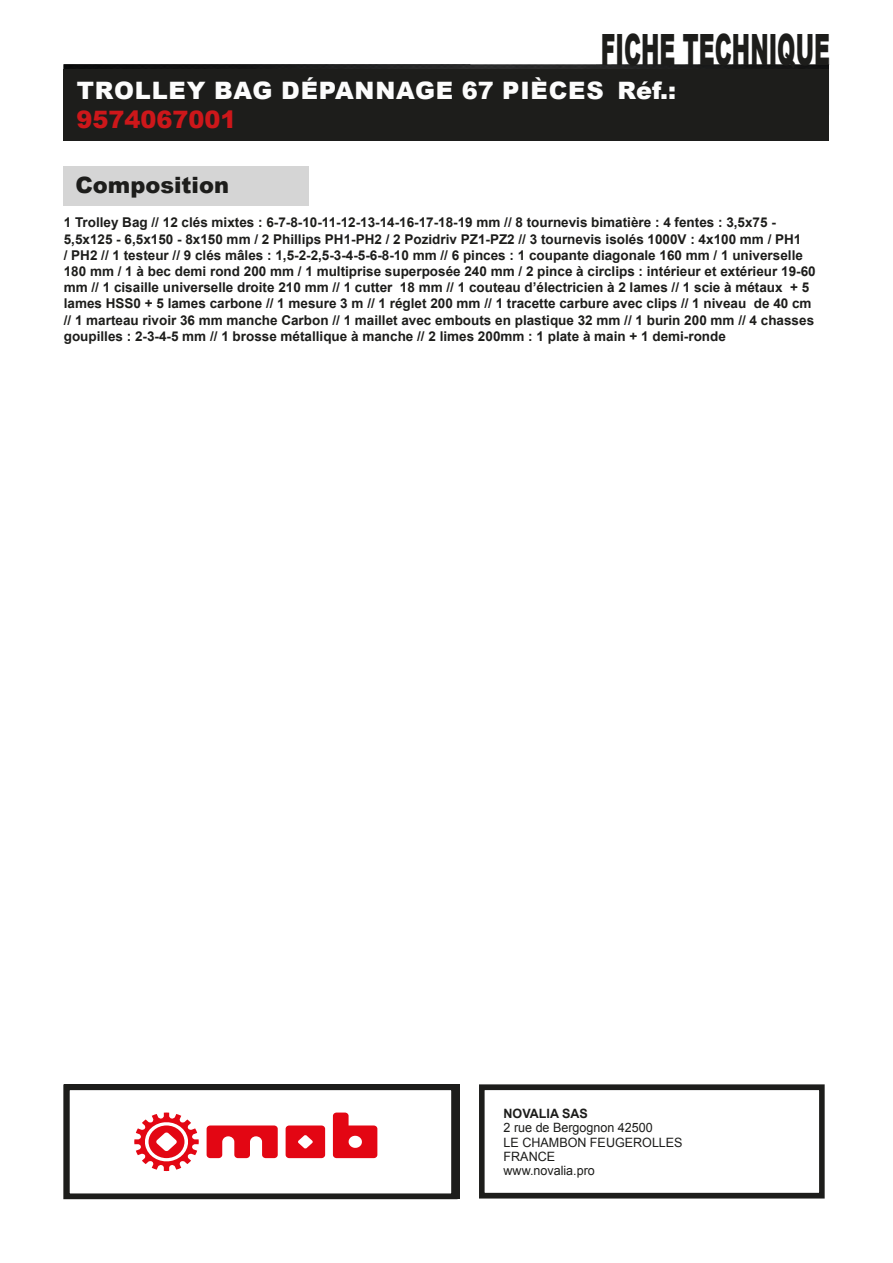
<style>
.page{position:relative;width:893px;height:1263px;background:#fff}
.page>*{position:absolute;margin:0;border:0;box-sizing:border-box;transform-origin:0 0}
.t1{font:900 43.2px "Arial";color:#1d1d1b;scale:.51 1}
.t2{font:900 24px "Arial";letter-spacing:.035em;color:#fcfcfc}
.t3{font:900 24px "Arial";color:#cd171a}
.t4{font:900 22.5px "Arial";color:#1d1d1b}
.t5{font:700 13.5px/16.2px "Arial";color:#1d1d1b}
.t6{font:12.9px/14.2px "Arial";color:#1d1d1b}
.t7{font:700 12.9px "Arial";color:#1d1d1b}
</style>
<div class="page">
<img style="left:64px;top:64px;width:765px;height:5px">
<div style="left:64px;top:69px;width:765px;height:72px;background:#1d1d1b"></div>
<div style="left:479px;top:1084px;width:346px;height:114px;border:6px solid #1d1d1b"></div>
<div style="left:64px;top:166px;width:245px;height:40px;background:#d5d5d5"></div>
<div style="left:64px;top:1084px;width:393px;height:115px;border:6px solid #1d1d1b"></div>
<svg style="left:207px;top:1125px;width:71px;height:33px"></svg>
<svg style="left:286px;top:1125px;width:39px;height:33px"></svg>
<svg style="left:134px;top:1112px;width:65px;height:59px"></svg>
<svg style="left:333px;top:1112px;width:44px;height:46px"></svg>
<h1 class="t1" style="left:601px;top:18px;width:451px">FICHE TECHNIQUE</h1>
<h2 class="t2" style="left:77px;top:73px;width:601px">TROLLEY BAG DÉPANNAGE 67 PIÈCES Réf.:</h2>
<h2 class="t3" style="left:76px;top:102px;width:162px">9574067001</h2>
<h3 class="t4" style="left:75px;top:168px;width:155px">Composition</h3>
<p class="t5" style="left:64px;top:215px;width:753px">1 Trolley Bag // 12 clés mixtes : 6-7-8-10-11-12-13-14-16-17-18-19 mm // 8 tournevis bimatière : 4 fentes : 3,5x75 - 5,5x125 - 6,5x150 - 8x150 mm / 2 Phillips PH1-PH2 / 2 Pozidriv PZ1-PZ2 // 3 tournevis isolés 1000V : 4x100 mm / PH1<br>/ PH2 // 1 testeur // 9 clés mâles : 1,5-2-2,5-3-4-5-6-8-10 mm // 6 pinces : 1 coupante diagonale 160 mm / 1 universelle 180 mm / 1 à bec demi rond 200 mm / 1 multiprise superposée 240 mm / 2 pince à circlips : intérieur et extérieur 19-60 mm // 1 cisaille universelle droite 210 mm // 1 cutter 18 mm // 1 couteau d’électricien à 2 lames // 1 scie à métaux + 5 lames HSS0 + 5 lames carbone // 1 mesure 3 m // 1 réglet 200 mm // 1 tracette carbure avec clips // 1 niveau de 40 cm // 1 marteau rivoir 36 mm manche Carbon // 1 maillet avec embouts en plastique 32 mm // 1 burin 200 mm // 4 chasses goupilles : 2-3-4-5 mm // 1 brosse métallique à manche // 2 limes 200mm : 1 plate à main + 1 demi-ronde</p>
<p class="t7" style="left:504px;top:1105px;width:86px">NOVALIA SAS</p>
<p class="t6" style="left:504px;top:1121px;width:181px">2 rue de Bergognon 42500<br>LE CHAMBON FEUGEROLLES<br>FRANCE<br>www.novalia.pro</p>
</div>
